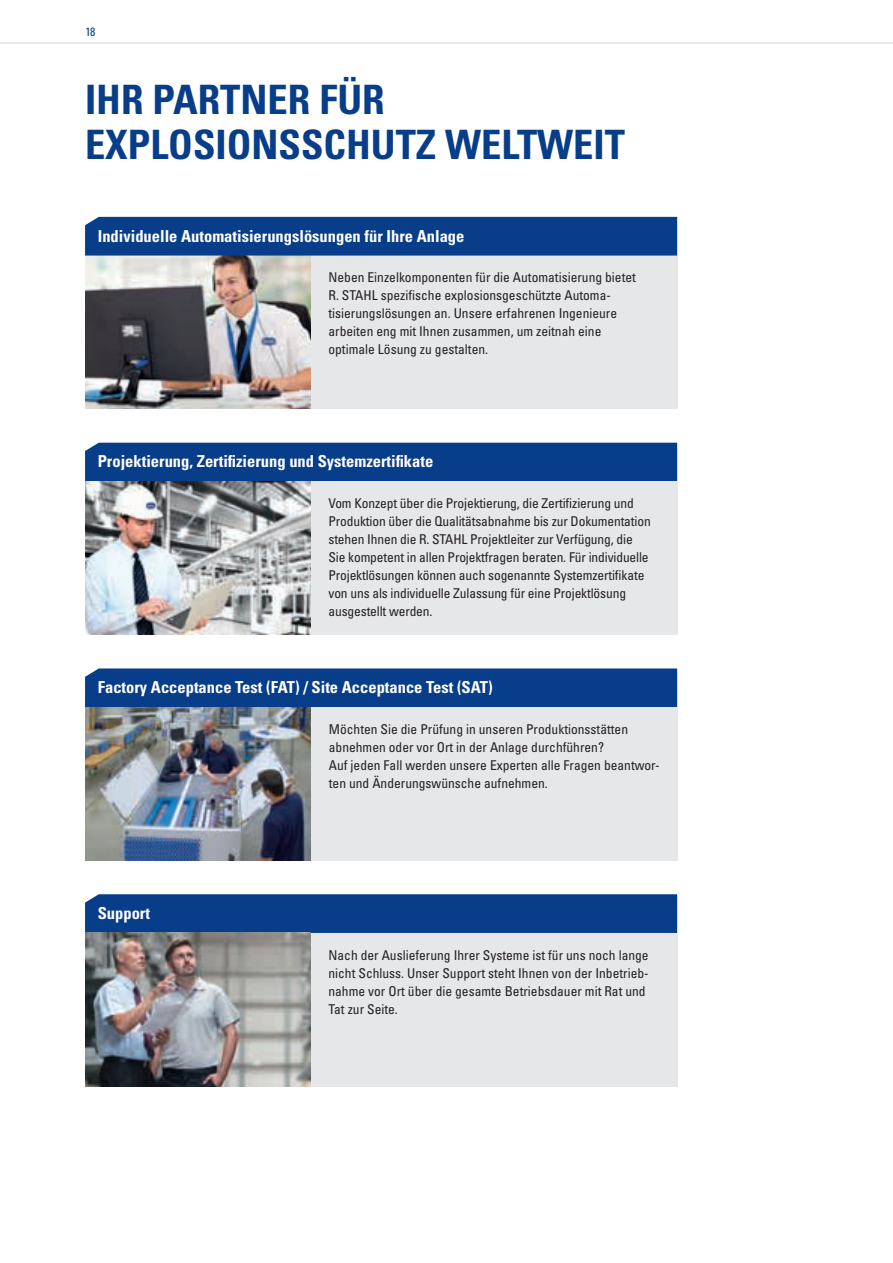
<style>
.page{position:relative;width:893px;height:1263px;background:#fff}
.page>*{position:absolute;margin:0;border:0;box-sizing:border-box;transform-origin:0 0}
.t1{font:700 condensed 40.5px/45px "Univers LT Std";color:#083e89}
.t2{font:700 condensed 16.5px "Univers LT Std";color:#fff}
.t3{font:condensed 13.5px/18px "Univers LT Std";color:#231f20}
.t4{font:condensed 12px "Univers LT Std";color:#083e89}
</style>
<div class="page">
<hr style="left:0;top:42px;width:893px;height:2px;background:#e6e7e9">
<div style="left:85px;top:443px;width:592px;height:38px;background:#083e89"></div>
<div style="left:85px;top:481px;width:592px;height:153px;background:#e6e7e9"></div>
<img style="left:85px;top:481px;width:225px;height:153px">
<div style="left:85px;top:668px;width:592px;height:39px;background:#083e89"></div>
<div style="left:85px;top:707px;width:592px;height:153px;background:#e6e7e9"></div>
<img style="left:85px;top:707px;width:225px;height:153px">
<div style="left:85px;top:894px;width:592px;height:39px;background:#083e89"></div>
<div style="left:85px;top:933px;width:592px;height:153px;background:#e6e7e9"></div>
<img style="left:85px;top:933px;width:225px;height:153px">
<div style="left:85px;top:256px;width:592px;height:153px;background:#e6e7e9"></div>
<img style="left:85px;top:256px;width:225px;height:153px">
<div style="left:85px;top:217px;width:592px;height:39px;background:#083e89"></div>
<p class="t4" style="left:86px;top:24px;width:11px">18</p>
<h1 class="t1" style="left:85px;top:77px;width:541px">IHR PARTNER FÜR<br>EXPLOSIONSSCHUTZ WELTWEIT</h1>
<p class="t2" style="left:98px;top:226px;width:368px">Individuelle Automatisierungslösungen für Ihre Anlage</p>
<p class="t3" style="left:328px;top:268px;width:309px">Neben Einzelkomponenten für die Automatisierung bietet R. STAHL spezifische explosionsgeschützte Automa&shy;tisierungslösungen an. Unsere erfahrenen Ingenieure arbeiten eng mit Ihnen zusammen, um zeitnah eine optimale Lösung zu gestalten.</p>
<p class="t2" style="left:98px;top:451px;width:337px">Projektierung, Zertifizierung und Systemzertifikate</p>
<p class="t3" style="left:328px;top:494px;width:324px">Vom Konzept über die Projektierung, die Zertifizierung und Produktion über die Qualitätsabnahme bis zur Dokumentation stehen Ihnen die R. STAHL Projektleiter zur Verfügung, die Sie kompetent in allen Projektfragen beraten. Für individuelle Projektlösungen können auch sogenannte Systemzertifikate von uns als individuelle Zulassung für eine Projektlösung ausgestellt werden.</p>
<p class="t2" style="left:98px;top:677px;width:396px">Factory Acceptance Test (FAT) / Site Acceptance Test (SAT)</p>
<p class="t2" style="left:98px;top:903px;width:54px">Support</p>
<p class="t3" style="left:329px;top:720px;width:332px">Möchten Sie die Prüfung in unseren Produktionsstätten abnehmen oder vor Ort in der Anlage durchführen?<br>Auf jeden Fall werden unsere Experten alle Fragen beantwor&shy;ten und Änderungswünsche aufnehmen.</p>
<p class="t3" style="left:328px;top:946px;width:322px">Nach der Auslieferung Ihrer Systeme ist für uns noch lange nicht Schluss. Unser Support steht Ihnen von der Inbetrieb&shy;nahme vor Ort über die gesamte Betriebsdauer mit Rat und Tat zur Seite.</p>
</div>
